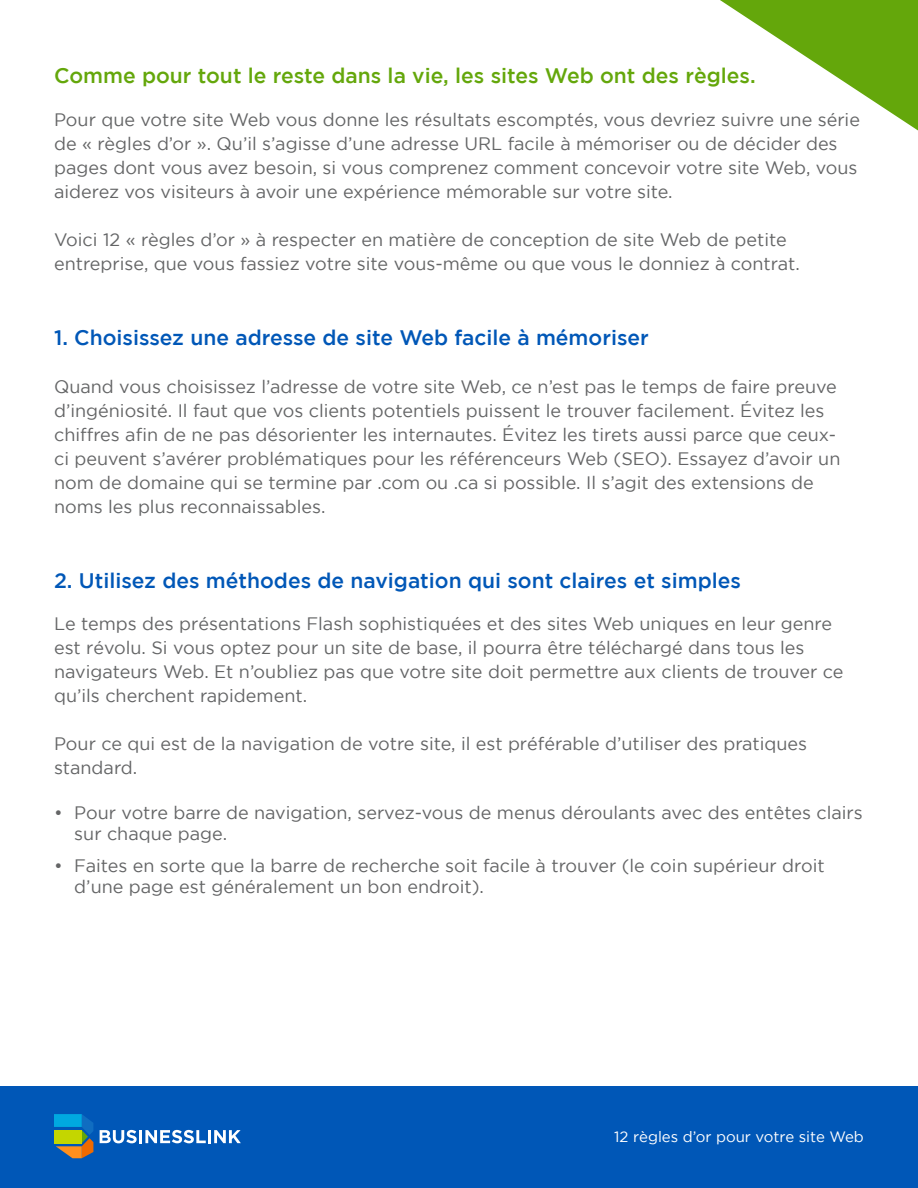
<style>
.page{position:relative;width:918px;height:1188px;background:#fff}
.page>*{position:absolute;margin:0;border:0;box-sizing:border-box;transform-origin:0 0}
.t1{font:500 21px "Gotham";color:#0057b7}
.t2{font:500 21px "Gotham";color:#64a70b}
.t3{font:18px/24px "Gotham";color:#646566}
.t4{font:15px "Gotham";color:#fff}
</style>
<div class="page">
<svg style="left:720px;top:0;width:198px;height:130px"></svg>
<div style="left:0;top:1086px;width:918px;height:102px;background:#0057b7"></div>
<svg style="left:54px;top:1114px;width:39px;height:44px"></svg>
<svg style="left:100px;top:1130px;width:141px;height:13px"></svg>
<p class="t2" style="left:54px;top:63px;width:703px">Comme pour tout le reste dans la vie, les sites Web ont des règles.</p>
<p class="t3" style="left:54px;top:107px;width:807px">Pour que votre site Web vous donne les résultats escomptés, vous devriez suivre une série de « règles d’or ». Qu’il s’agisse d’une adresse URL facile à mémoriser ou de décider des pages dont vous avez besoin, si vous comprenez comment concevoir votre site Web, vous aiderez vos visiteurs à avoir une expérience mémorable sur votre site.</p>
<p class="t3" style="left:54px;top:227px;width:747px">Voici 12 « règles d’or » à respecter en matière de conception de site Web de petite entreprise, que vous fassiez votre site vous-même ou que vous le donniez à contrat.</p>
<p class="t1" style="left:54px;top:326px;width:596px">1. Choisissez une adresse de site Web facile à mémoriser</p>
<p class="t3" style="left:54px;top:374px;width:788px">Quand vous choisissez l’adresse de votre site Web, ce n’est pas le temps de faire preuve d’ingéniosité. Il faut que vos clients potentiels puissent le trouver facilement. Évitez les chiffres afin de ne pas désorienter les internautes. Évitez les tirets aussi parce que ceux&shy;ci peuvent s’avérer problématiques pour les référenceurs Web (SEO). Essayez d’avoir un nom de domaine qui se termine par .com ou .ca si possible. Il s’agit des extensions de noms les plus reconnaissables.</p>
<p class="t1" style="left:54px;top:569px;width:688px">2. Utilisez des méthodes de navigation qui sont claires et simples</p>
<p class="t3" style="left:54px;top:611px;width:791px">Le temps des présentations Flash sophistiquées et des sites Web uniques en leur genre est révolu. Si vous optez pour un site de base, il pourra être téléchargé dans tous les navigateurs Web. Et n’oubliez pas que votre site doit permettre aux clients de trouver ce qu’ils cherchent rapidement.</p>
<p class="t3" style="left:54px;top:731px;width:755px">Pour ce qui est de la navigation de votre site, il est préférable d’utiliser des pratiques standard.</p>
<p class="t3" style="left:74px;top:802px;width:790px;line-height:21px;text-indent:-20px">• Pour votre barre de navigation, servez-vous de menus déroulants avec des entêtes clairs sur chaque page.</p>
<p class="t3" style="left:74px;top:855px;width:752px;line-height:21px;text-indent:-20px">• Faites en sorte que la barre de recherche soit facile à trouver (le coin supérieur droit d’une page est généralement un bon endroit).</p>
<p class="t4" style="left:614px;top:1128px;width:251px">12 règles d’or pour votre site Web</p>
</div>
